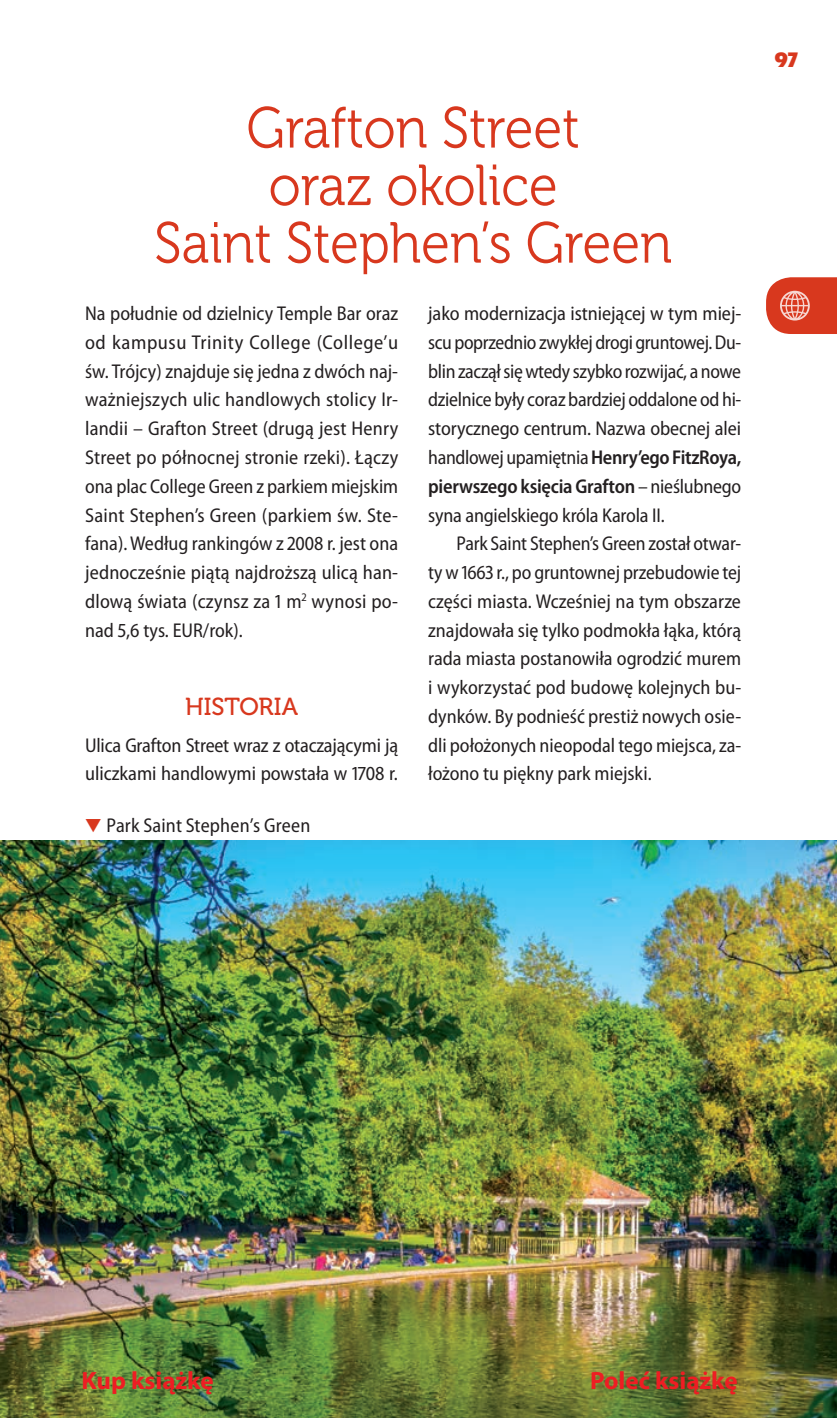
<style>
.page{position:relative;width:837px;height:1418px;background:#fff}
.page>*{position:absolute;margin:0;border:0;box-sizing:border-box;transform-origin:0 0}
.t1{font:57.75px/57.5px "Museo 300";color:#d8381e;text-align:center;scale:.91 1}
.t2{font:700 25px "Myriad Pro";color:#ee1d23}
.t3{font:24.5px "Museo 500";letter-spacing:-.005em;color:#d8381e}
.t4{font:semi-condensed 20px/28.8px "Myriad Pro";color:#231f20;text-align:justify}
.t5{font:semi-condensed 20px/28.8px "Myriad Pro";color:#231f20;text-align:justify;scale:.96 1}
.t6{font:20px "EFN Olivea Nigra";color:#d8381e}
.s1{color:#d8381e}
.s2{font-weight:600}
</style>
<div class="page">
<img style="left:0;top:840px;width:836px;height:577px">
<svg style="left:766px;top:277px;width:70px;height:57px;background:#dd553e"></svg>
<h1 class="t1" style="left:154px;top:100px;width:570px">Grafton Street<br>oraz okolice<br>Saint Stephen’s Green</h1>
<p class="t4" style="left:85px;top:299px;width:314px">Na południe od dzielnicy Temple Bar oraz od kampusu Trinity College (College’u św. Trójcy) znajduje się jedna z dwóch naj&shy;ważniejszych ulic handlowych stolicy Ir&shy;landii – Grafton Street (drugą jest Henry Street po północnej stronie rzeki). Łączy ona plac College Green z parkiem miejskim Saint Stephen’s Green (parkiem św. Ste&shy;fana). Według rankingów z 2008 r. jest ona jednocześnie piątą najdroższą ulicą han&shy;dlową świata (czynsz za 1 m<sup>2</sup> wynosi po&shy;nad 5,6 tys. EUR/rok).</p>
<p class="t3" style="left:185px;top:693px;width:114px">HISTORIA</p>
<p class="t4" style="left:85px;top:731px;width:314px">Ulica Grafton Street wraz z otaczającymi ją uliczkami handlowymi powstała w 1708 r.</p>
<p class="t4" style="left:85px;top:811px;width:227px"><span class="s1">▼</span> Park Saint Stephen’s Green</p>
<p class="t4" style="left:428px;top:299px;width:314px">jako modernizacja istniejącej w tym miej&shy;scu poprzednio zwykłej drogi gruntowej. Du&shy;blin zaczął się wtedy szybko rozwijać, a nowe dzielnice były coraz bardziej oddalone od hi&shy;storycznego centrum. Nazwa obecnej alei handlowej upamiętnia <span class="s2">Henry’ego FitzRoya, pierwszego księcia Grafton</span> – nieślubnego syna angielskiego króla Karola II.</p>
<p class="t5" style="left:428px;top:529px;width:327px;text-indent:28px">Park Saint Stephen’s Green został otwar&shy;ty w 1663 r., po gruntownej przebudowie tej części miasta. Wcześniej na tym obszarze znajdowała się tylko podmokła łąka, którą rada miasta postanowiła ogrodzić murem i wykorzystać pod budowę kolejnych bu&shy;dynków. By podnieść prestiż nowych osie&shy;dli położonych nieopodal tego miejsca, za&shy;łożono tu piękny park miejski.</p>
<p class="t6" style="left:774px;top:46px;width:25px">97</p>
<p class="t2" style="left:81px;top:1364px;width:134px">Kup książkę</p>
<p class="t2" style="left:590px;top:1364px;width:149px">Poleć książkę</p>
</div>
